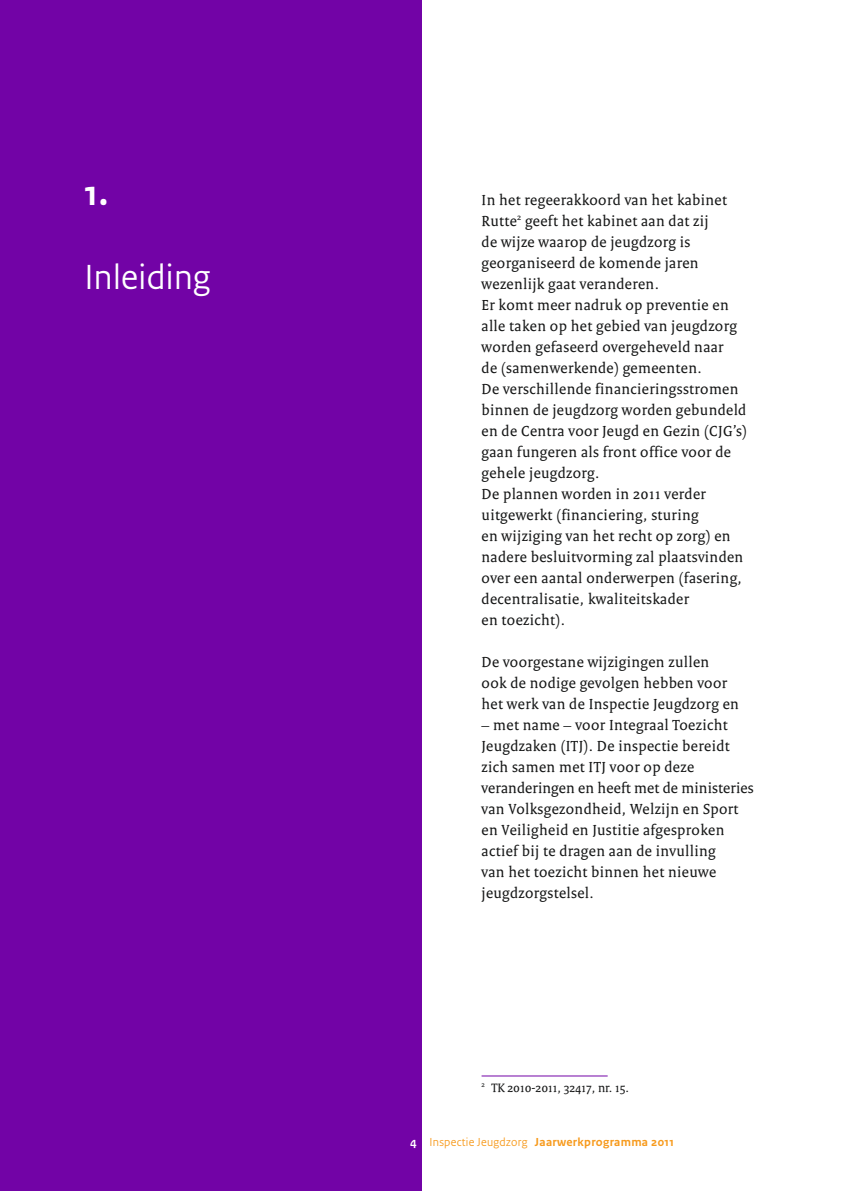
<style>
.page{position:relative;width:844px;height:1191px;background:#fff}
.page>*{position:absolute;margin:0;border:0;box-sizing:border-box;transform-origin:0 0}
.t1{font:36.75px "Rijksoverheid Sans Heading";letter-spacing:.01em;color:#fff}
.t2{font:700 36.75px "Rijksoverheid Sans Text";color:#fff}
.t3{font:15.75px/21px "Rijksoverheid Serif";letter-spacing:.025em;color:#151616}
.t4{font:13.12px "Rijksoverheid Serif";color:#151616}
.t5{font:700 12.25px "Rijksoverheid Sans Text";letter-spacing:.025em;color:#f79a1c}
.s1{color:#fff}
.s2{font-family:"Rijksoverheid Sans Heading";font-weight:400}
</style>
<div class="page">
<div style="left:0;top:0;width:422px;height:1191px;background:#7203a6"></div>
<hr style="left:481px;top:1075px;width:126px;height:1px;background:#7203a6">
<h1 class="t2" style="left:84px;top:172px;width:25px">1.</h1>
<h1 class="t1" style="left:84px;top:255px;width:127px">Inleiding</h1>
<p class="t3" style="left:481px;top:189px;width:267px">In het regeerakkoord van het kabinet Rutte<sup>2</sup> geeft het kabinet aan dat zij<br>de wijze waarop de jeugdzorg is georganiseerd de komende jaren wezenlijk gaat veranderen.<br>Er komt meer nadruk op preventie en alle taken op het gebied van jeugdzorg worden gefaseerd overgeheveld naar<br>de (samenwerkende) gemeenten.<br>De verschillende financieringsstromen binnen de jeugdzorg worden gebundeld en de Centra voor Jeugd en Gezin (CJG’s) gaan fungeren als front office voor de gehele jeugdzorg.<br>De plannen worden in 2011 verder uitgewerkt (financiering, sturing<br>en wijziging van het recht op zorg) en nadere besluitvorming zal plaatsvinden over een aantal onderwerpen (fasering, decentralisatie, kwaliteitskader<br>en toezicht).</p>
<p class="t3" style="left:481px;top:651px;width:259px">De voorgestane wijzigingen zullen<br>ook de nodige gevolgen hebben voor het werk van de Inspectie Jeugdzorg en</p>
<p class="t3" style="left:481px;top:714px;width:273px">– met name – voor Integraal Toezicht Jeugdzaken (ITJ). De inspectie bereidt zich samen met ITJ voor op deze veranderingen en heeft met de ministeries van Volksgezondheid, Welzijn en Sport en Veiligheid en Justitie afgesproken actief bij te dragen aan de invulling<br>van het toezicht binnen het nieuwe jeugdzorgstelsel.</p>
<p class="t4" style="left:481px;top:1079px;width:149px"><sup>2</sup> TK 2010-2011, 32417, nr. 15.</p>
<p class="t5" style="left:410px;top:1135px;width:265px"><span class="s1">4</span> <span class="s2">Inspectie Jeugdzorg</span> Jaarwerkprogramma 2011</p>
</div>
